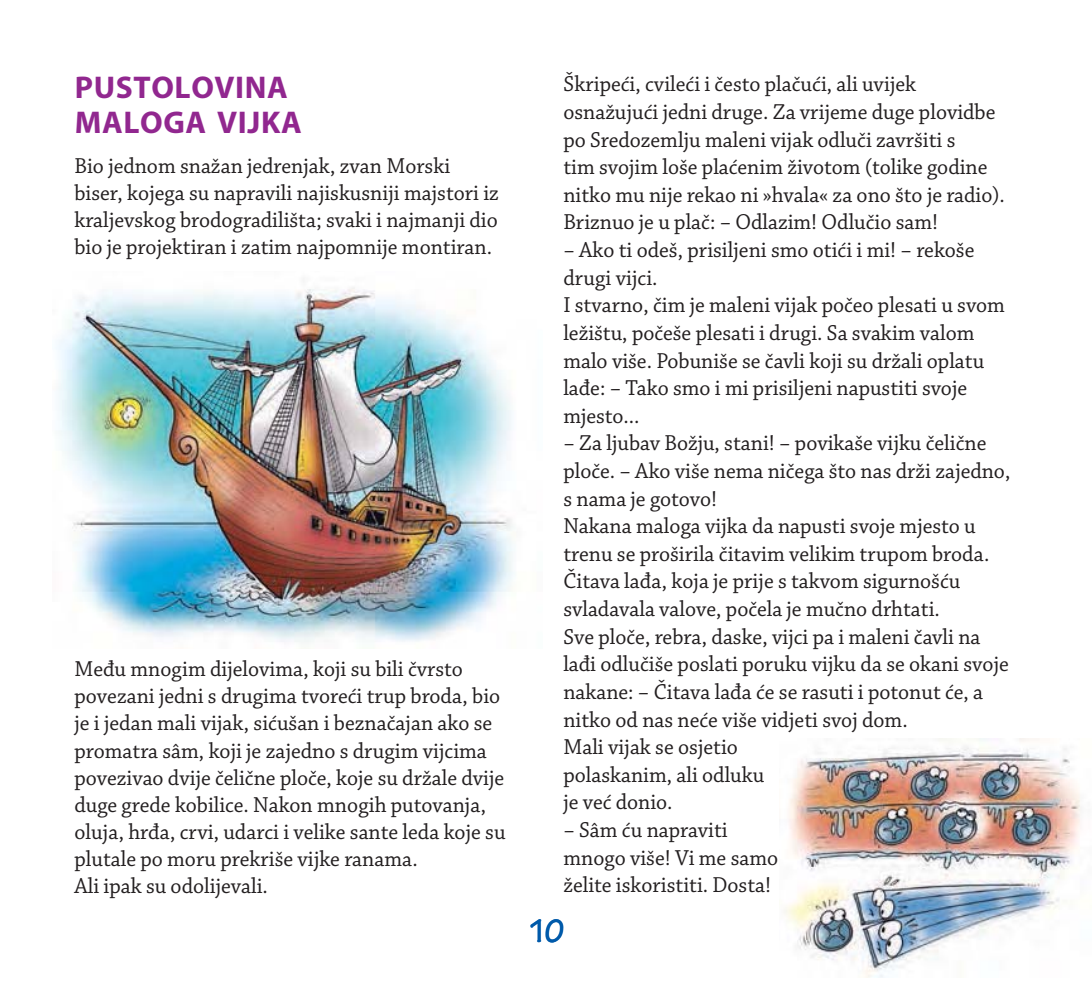
<style>
.page{position:relative;width:1092px;height:993px;background:#fff}
.page>*{position:absolute;margin:0;border:0;box-sizing:border-box;transform-origin:0 0}
.t1{font:700 35px "Tekton Pro";color:#005aaa;scale:.85 1}
.t2{font:700 31.5px/35px "Myriad Pro";letter-spacing:.02em;color:#91278f}
.t3{font:22.75px/27.7px "Chaparral Pro";color:#231f20;scale:.96 1}
</style>
<div class="page">
<img style="left:55px;top:287px;width:459px;height:355px">
<img style="left:784px;top:738px;width:297px;height:239px">
<h2 class="t2" style="left:75px;top:70px;width:228px">PUSTOLOVINA<br>MALOGA VIJKA</h2>
<p class="t3" style="left:74px;top:154px;width:443px;line-height:27.1px">Bio jednom snažan jedrenjak, zvan Morski biser, kojega su napravili najiskusniji majstori iz kraljevskog brodogradilišta; svaki i najmanji dio bio je projektiran i zatim najpomnije montiran.</p>
<p class="t3" style="left:74px;top:657px;width:450px;line-height:27.1px">Među mnogim dijelovima, koji su bili čvrsto povezani jedni s drugima tvoreći trup broda, bio je i jedan mali vijak, sićušan i beznačajan ako se promatra sâm, koji je zajedno s drugim vijcima povezivao dvije čelične ploče, koje su držale dvije duge grede kobilice. Nakon mnogih putovanja, oluja, hrđa, crvi, udarci i velike sante leda koje su plutale po moru prekriše vijke ranama.<br>Ali ipak su odolijevali.</p>
<p class="t3" style="left:563px;top:72px;width:467px">Škripeći, cvileći i često plačući, ali uvijek osnažujući jedni druge. Za vrijeme duge plovidbe po Sredozemlju maleni vijak odluči završiti s<br>tim svojim loše plaćenim životom (tolike godine nitko mu nije rekao ni »hvala« za ono što je radio).<br>Briznuo je u plač: − Odlazim! Odlučio sam!<br>− Ako ti odeš, prisiljeni smo otići i mi! − rekoše drugi vijci.<br>I stvarno, čim je maleni vijak počeo plesati u svom ležištu, počeše plesati i drugi. Sa svakim valom malo više. Pobuniše se čavli koji su držali oplatu lađe: − Tako smo i mi prisiljeni napustiti svoje mjesto...<br>− Za ljubav Božju, stani! − povikaše vijku čelične ploče. − Ako više nema ničega što nas drži zajedno, s nama je gotovo!<br>Nakana maloga vijka da napusti svoje mjesto u trenu se proširila čitavim velikim trupom broda.<br>Čitava lađa, koja je prije s takvom sigurnošću svladavala valove, počela je mučno drhtati.<br>Sve ploče, rebra, daske, vijci pa i maleni čavli na lađi odlučiše poslati poruku vijku da se okani svoje nakane: − Čitava lađa će se rasuti i potonut će, a nitko od nas neće više vidjeti svoj dom.<br>Mali vijak se osjetio<br>polaskanim, ali odluku<br>je već donio.<br>− Sâm ću napraviti<br>mnogo više! Vi me samo<br>želite iskoristiti. Dosta!</p>
<h1 class="t1" style="left:527px;top:909px;width:45px">10</h1>
</div>
